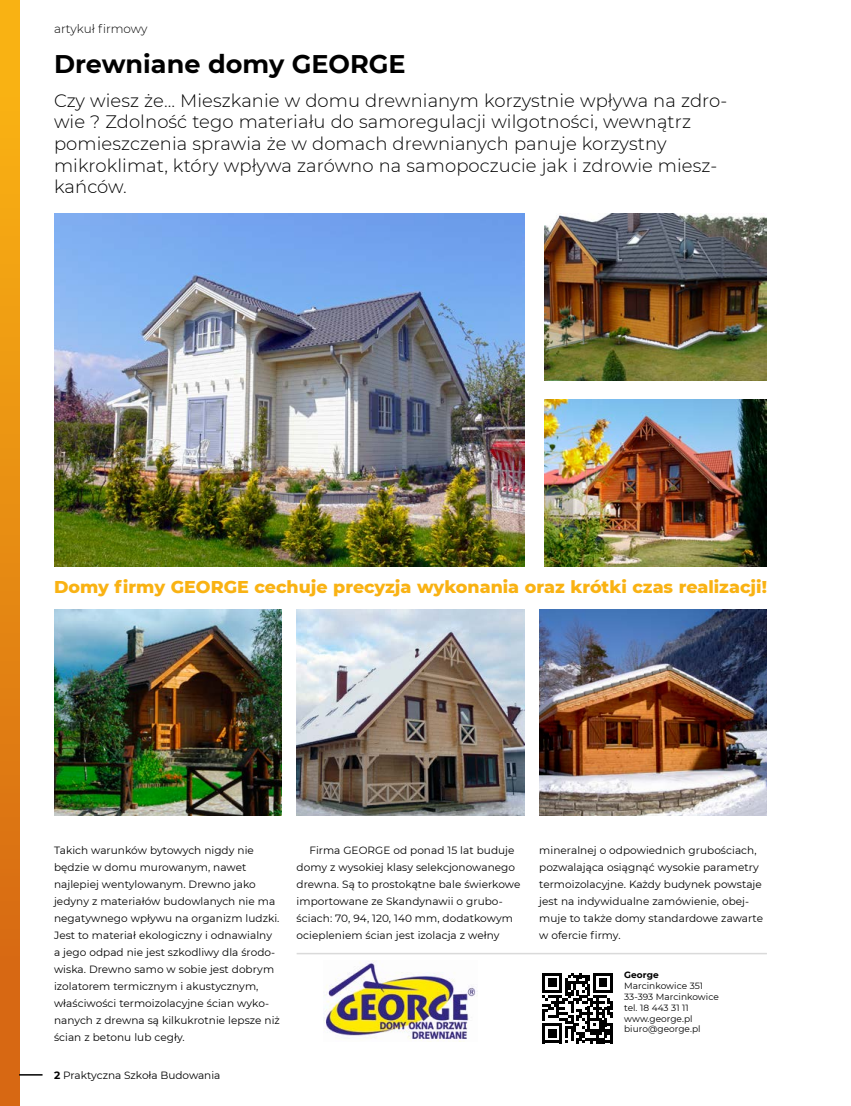
<style>
.page{position:relative;width:851px;height:1106px;background:#fff}
.page>*{position:absolute;margin:0;border:0;box-sizing:border-box;transform-origin:0 0}
.t1{font:700 25.5px "Montserrat";color:#000}
.t2{font:300 18px/21.6px "Montserrat";letter-spacing:.005em;color:#000}
.t3{font:800 17.4px "Montserrat";color:#f9b213}
.t4{font:300 12px "Montserrat";color:#000}
.t5{font:10.5px/17px "Montserrat";letter-spacing:.005em;color:#000}
.t6{font:9px/10.8px "Montserrat";letter-spacing:.005em;color:#000}
.t7{font:700 9px "Montserrat";letter-spacing:.005em;color:#000}
.s1{font-weight:700}
</style>
<div class="page">
<div style="left:0;top:0;width:19px;height:1106px;background:linear-gradient(to bottom,#fbb713,#d36013)"></div>
<svg style="left:19px;top:1074px;width:24px;height:1px"></svg>
<img style="left:544px;top:213px;width:222px;height:168px">
<img style="left:544px;top:399px;width:222px;height:167px">
<img style="left:54px;top:609px;width:228px;height:206px">
<img style="left:296px;top:609px;width:228px;height:206px">
<img style="left:539px;top:609px;width:227px;height:206px">
<img style="left:54px;top:213px;width:470px;height:353px">
<img style="left:323px;top:960px;width:154px;height:81px">
<svg style="left:542px;top:973px;width:71px;height:70px"></svg>
<hr style="left:296px;top:952px;width:470px;height:2px;background:#dadada">
<p class="t4" style="left:54px;top:20px;width:95px">artykuł firmowy</p>
<h1 class="t1" style="left:54px;top:45px;width:353px">Drewniane domy GEORGE</h1>
<p class="t2" style="left:54px;top:89px;width:674px">Czy wiesz że… Mieszkanie w domu drewnianym korzystnie wpływa na zdro&shy;wie ? Zdolność tego materiału do samoregulacji wilgotności, wewnątrz pomieszczenia sprawia że w domach drewnianych panuje korzystny mikroklimat, który wpływa zarówno na samopoczucie jak i zdrowie miesz&shy;kańców.</p>
<h3 class="t3" style="left:54px;top:573px;width:714px">Domy firmy GEORGE cechuje precyzja wykonania oraz krótki czas realizacji!</h3>
<p class="t5" style="left:54px;top:841px;width:227px">Takich warunków bytowych nigdy nie będzie w domu murowanym, nawet najlepiej wentylowanym. Drewno jako jedyny z materiałów budowlanych nie ma negatywnego wpływu na organizm ludzki.<br>Jest to materiał ekologiczny i odnawialny a jego odpad nie jest szkodliwy dla środo&shy;wiska. Drewno samo w sobie jest dobrym izolatorem termicznym i akustycznym, właściwości termoizolacyjne ścian wyko&shy;nanych z drewna są kilkukrotnie lepsze niż ścian z betonu lub cegły.</p>
<p class="t5" style="left:296px;top:841px;width:225px;text-indent:13px">Firma GEORGE od ponad 15 lat buduje domy z wysokiej klasy selekcjonowanego drewna. Są to prostokątne bale świerkowe importowane ze Skandynawii o grubo&shy;ściach: 70, 94, 120, 140 mm, dodatkowym ociepleniem ścian jest izolacja z wełny</p>
<p class="t5" style="left:539px;top:841px;width:225px">mineralnej o odpowiednich grubościach, pozwalająca osiągnąć wysokie parametry termoizolacyjne. Każdy budynek powstaje jest na indywidualne zamówienie, obej&shy;muje to także domy standardowe zawarte w ofercie firmy.</p>
<p class="t7" style="left:624px;top:968px;width:36px">George</p>
<p class="t6" style="left:624px;top:980px;width:96px">Marcinkowice 351<br>33-393 Marcinkowice tel. 18 443 31 11 www.george.pl biuro@george.pl</p>
<p class="t5" style="left:54px;top:1066px;width:168px"><span class="s1">2</span> Praktyczna Szkoła Budowania</p>
</div>
